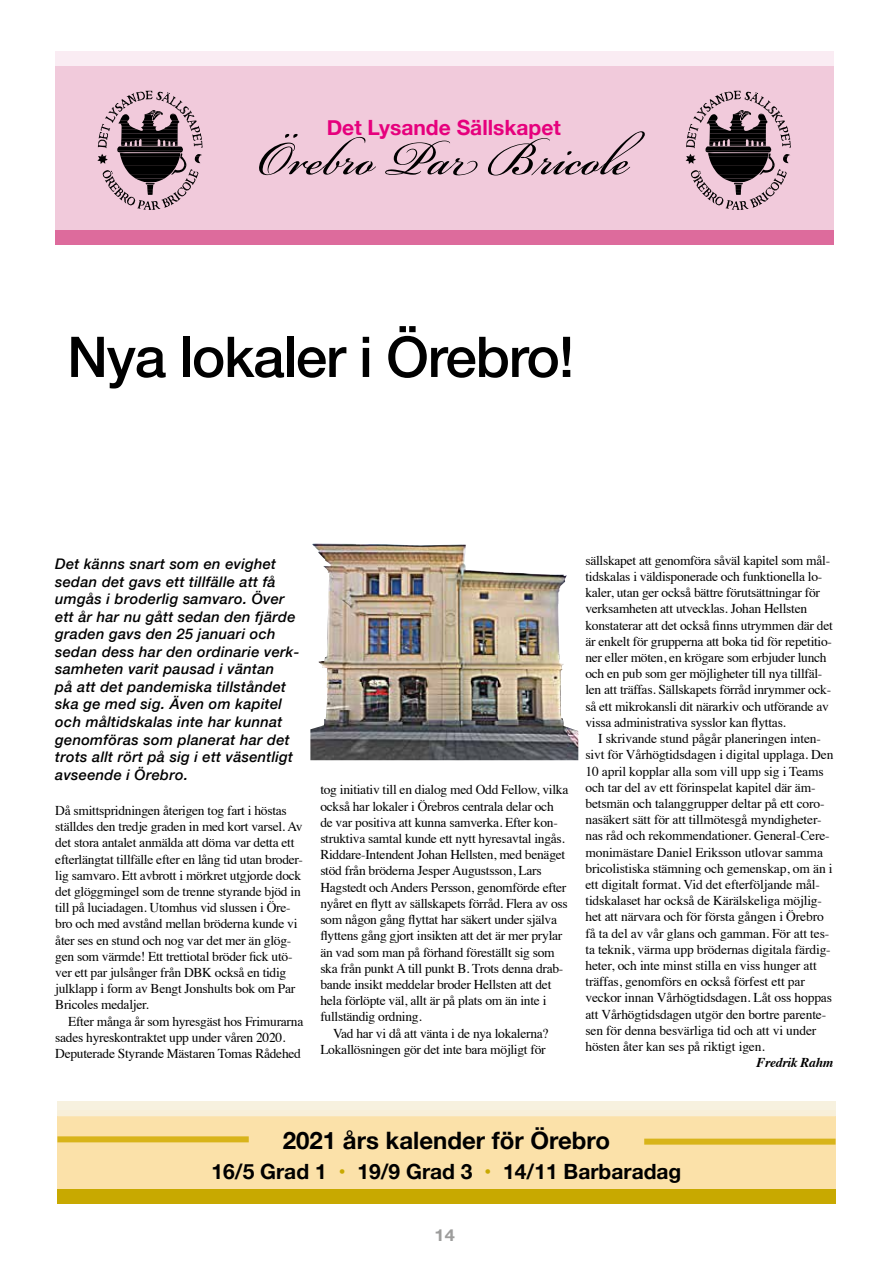
<style>
.page{position:relative;width:893px;height:1263px;background:#fff}
.page>*{position:absolute;margin:0;border:0;box-sizing:border-box;transform-origin:0 0}
.t1{font:75px "Bickham Script Pro";color:#000}
.t2{font:500 56.25px "Helvetica Neue";letter-spacing:-.02em;color:#000}
.t3{font:700 24px "Helvetica Neue";color:#000}
.t4{font:700 21px "Helvetica Neue";color:#000}
.t5{font:700 21px "Helvetica Neue";color:#e6007d}
.t6{font:700 16.5px "Helvetica Neue";color:#9d9d9c;scale:1.1 1}
.t7{font:italic 500 14.7px/17.5px "Helvetica Neue";letter-spacing:.02em;color:#000}
.t8{font:13.5px/16.2px "Times";letter-spacing:-.02em;color:#000}
.t9{font:italic 700 13.5px "Times";letter-spacing:-.02em;color:#000}
.s1{color:#c8a900}
</style>
<div class="page">
<div style="left:55px;top:66px;width:778px;height:164px;background:#f1cadb"></div>
<svg style="left:97px;top:91px;width:106px;height:119px"></svg>
<svg style="left:686px;top:91px;width:105px;height:119px"></svg>
<div style="left:55px;top:230px;width:778px;height:14px;background:#dd6b9c"></div>
<div style="left:55px;top:51px;width:778px;height:15px;background:#faecf3"></div>
<div style="left:57px;top:1116px;width:779px;height:72px;background:#fbe1a9"></div>
<div style="left:57px;top:1188px;width:779px;height:15px;background:#c8a900"></div>
<div style="left:57px;top:1101px;width:779px;height:15px;background:#f7f1df"></div>
<div style="left:57px;top:1110px;width:779px;height:6px;background:#f8efd8"></div>
<div style="left:57px;top:1136px;width:192px;height:6px;background:#d8b41a"></div>
<div style="left:644px;top:1138px;width:192px;height:6px;background:#d8b41a"></div>
<img style="left:310px;top:543px;width:268px;height:217px">
<h3 class="t5" style="left:327px;top:111px;width:236px">Det Lysande Sällskapet</h3>
<h1 class="t1" style="left:258px;top:104px;width:373px">Örebro Par Bricole</h1>
<h2 class="t2" style="left:67px;top:312px;width:509px">Nya lokaler i Örebro!</h2>
<p class="t7" style="left:55px;top:554px;width:246px">Det känns snart som en evighet sedan det gavs ett tillfälle att få umgås i broderlig samvaro. Över ett år har nu gått sedan den fjärde graden gavs den 25 januari och sedan dess har den ordinarie verk&shy;samheten varit pausad i väntan<br>på att det pandemiska tillståndet ska ge med sig. Även om kapitel och måltidskalas inte har kunnat genomföras som planerat har det trots allt rört på sig i ett väsentligt avseende i Örebro.</p>
<p class="t8" style="left:55px;top:801px;width:249px">Då smittspridningen återigen tog fart i höstas ställdes den tredje graden in med kort varsel. Av det stora antalet anmälda att döma var detta ett efterlängtat tillfälle efter en lång tid utan broder&shy;lig samvaro. Ett avbrott i mörkret utgjorde dock det glöggmingel som de trenne styrande bjöd in till på luciadagen. Utomhus vid slussen i Öre&shy;bro och med avstånd mellan bröderna kunde vi åter ses en stund och nog var det mer än glög&shy;gen som värmde! Ett trettiotal bröder fick utö&shy;ver ett par julsånger från DBK också en tidig julklapp i form av Bengt Jonshults bok om Par Bricoles medaljer.</p>
<p class="t8" style="left:55px;top:1012px;width:250px;text-indent:13px">Efter många år som hyresgäst hos Frimurarna sades hyreskontraktet upp under våren 2020.<br>Deputerade Styrande Mästaren Tomas Rådehed</p>
<p class="t8" style="left:320px;top:781px;width:250px">tog initiativ till en dialog med Odd Fellow, vilka också har lokaler i Örebros centrala delar och de var positiva att kunna samverka. Efter kon&shy;struktiva samtal kunde ett nytt hyresavtal ingås.<br>Riddare-Intendent Johan Hellsten, med benäget stöd från bröderna Jesper Augustsson, Lars Hagstedt och Anders Persson, genomförde efter nyåret en flytt av sällskapets förråd. Flera av oss som någon gång flyttat har säkert under själva flyttens gång gjort insikten att det är mer prylar än vad som man på förhand föreställt sig som ska från punkt A till punkt B. Trots denna drab&shy;bande insikt meddelar broder Hellsten att det hela förlöpte väl, allt är på plats om än inte i fullständig ordning.</p>
<p class="t8" style="left:320px;top:1024px;width:230px;text-align:right">Vad har vi då att vänta i de nya lokalerna?<br>Lokallösningen gör det inte bara möjligt för</p>
<p class="t8" style="left:585px;top:551px;width:249px">sällskapet att genomföra såväl kapitel som mål&shy;tidskalas i väldisponerade och funktionella lo&shy;kaler, utan ger också bättre förutsättningar för verksamheten att utvecklas. Johan Hellsten konstaterar att det också finns utrymmen där det är enkelt för grupperna att boka tid för repetitio&shy;ner eller möten, en krögare som erbjuder lunch och en pub som ger möjligheter till nya tillfäl&shy;len att träffas. Sällskapets förråd inrymmer ock&shy;så ett mikrokansli dit närarkiv och utförande av vissa administrativa sysslor kan flyttas.</p>
<p class="t8" style="left:585px;top:729px;width:250px;text-indent:13px">I skrivande stund pågår planeringen inten&shy;sivt för Vårhögtidsdagen i digital upplaga. Den 10 april kopplar alla som vill upp sig i Teams och tar del av ett förinspelat kapitel där äm&shy;betsmän och talanggrupper deltar på ett coro&shy;nasäkert sätt för att tillmötesgå myndigheter&shy;nas råd och rekommendationer. General-Cere&shy;monimästare Daniel Eriksson utlovar samma bricolistiska stämning och gemenskap, om än i ett digitalt format. Vid det efterföljande mål&shy;tidskalaset har också de Kärälskeliga möjlig&shy;het att närvara och för första gången i Örebro få ta del av vår glans och gamman. För att tes&shy;ta teknik, värma upp brödernas digitala färdig&shy;heter, och inte minst stilla en viss hunger att träffas, genomförs en också förfest ett par veckor innan Vårhögtidsdagen. Låt oss hoppas att Vårhögtidsdagen utgör den bortre parente&shy;sen för denna besvärliga tid och att vi under hösten åter kan ses på riktigt igen.</p>
<p class="t9" style="left:756px;top:1050px;width:78px">Fredrik Rahm</p>
<h3 class="t3" style="left:283px;top:1122px;width:329px">2021 års kalender för Örebro</h3>
<h3 class="t4" style="left:212px;top:1155px;width:471px">16/5 Grad 1 <span class="s1">•</span> 19/9 Grad 3 <span class="s1">•</span> 14/11 Barbaradag</h3>
<p class="t6" style="left:435px;top:1222px;width:20px">14</p>
</div>
